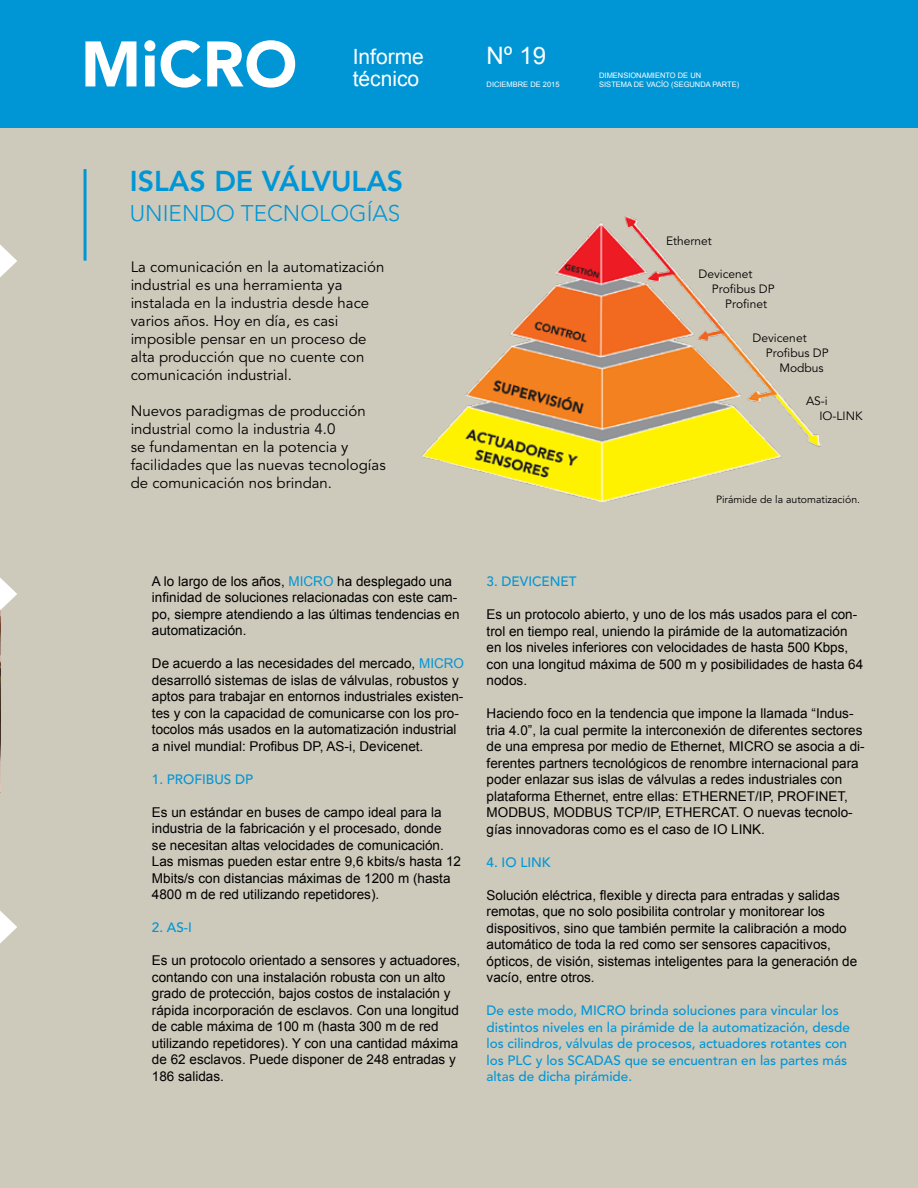
<style>
.page{position:relative;width:918px;height:1188px;background:#fff}
.page>*{position:absolute;margin:0;border:0;box-sizing:border-box;transform-origin:0 0}
.t1{font:900 63.6px "Avenir";letter-spacing:.005em;color:#fff}
.t2{font:800 28.5px "Avenir LT Std";color:#0096d6}
.t3{font:24px "Arial";color:#fff}
.t4{font:300 22.5px "Avenir LT Std";color:#0096d6}
.t5{font:21px/22.5px "Arial";color:#fff}
.t6{font:15px/18px "Avenir LT Std";color:#000}
.t7{font:13.5px/16.5px "Arial";color:#000}
.t8{font:500 13.5px/16.5px "Avenir LT Std";color:#0096d6}
.t9{font:12px/15px "Avenir";color:#000}
.t10{font:10.5px "Avenir";color:#000}
.t11{font:7.5px/9px "Arial";color:#fff}
.s1{color:#0096d6}
</style>
<div class="page">
<div style="left:0;top:128px;width:918px;height:1060px;background:#cdc9bb"></div>
<div style="left:0;top:0;width:918px;height:128px;background:#0096d6"></div>
<svg style="left:0;top:577px;width:17px;height:34px"></svg>
<svg style="left:0;top:244px;width:17px;height:33px"></svg>
<svg style="left:0;top:911px;width:17px;height:33px"></svg>
<hr style="left:84px;top:169px;width:3px;height:92px;background:#0096d6">
<img style="left:0;top:611px;width:1px;height:182px">
<img style="left:421px;top:216px;width:401px;height:287px">
<h1 class="t1" style="left:81px;top:26px;width:218px">MiCRO</h1>
<h3 class="t5" style="left:353px;top:45px;width:73px">Informe técnico</h3>
<h3 class="t3" style="left:487px;top:40px;width:61px">Nº 19</h3>
<p class="t11" style="left:487px;top:80px;width:74px">DICIEMBRE DE 2015</p>
<h2 class="t2" style="left:130px;top:164px;width:275px">ISLAS DE VÁLVULAS</h2>
<h3 class="t4" style="left:130px;top:200px;width:272px">UNIENDO TECNOLOGÍAS</h3>
<p class="t6" style="left:131px;top:258px;width:255px">La comunicación en la automatización industrial es una herramienta ya instalada en la industria desde hace varios años. Hoy en día, es casi imposible pensar en un proceso de alta producción que no cuente con comunicación industrial.</p>
<p class="t6" style="left:131px;top:402px;width:257px">Nuevos paradigmas de producción industrial como la industria 4.0<br>se fundamentan en la potencia y facilidades que las nuevas tecnologías de comunicación nos brindan.</p>
<p class="t11" style="left:599px;top:71px;width:142px">DIMENSIONAMIENTO DE UN<br>SISTEMA DE VACÍO (SEGUNDA PARTE)</p>
<p class="t9" style="left:666px;top:234px;width:47px">Ethernet</p>
<p class="t9" style="left:699px;top:267px;width:56px">Devicenet</p>
<p class="t9" style="left:712px;top:282px;width:64px">Profibus DP</p>
<p class="t9" style="left:725px;top:297px;width:43px">Profinet</p>
<p class="t9" style="left:753px;top:331px;width:56px">Devicenet</p>
<p class="t9" style="left:766px;top:346px;width:64px">Profibus DP</p>
<p class="t9" style="left:779px;top:361px;width:46px">Modbus</p>
<p class="t9" style="left:819px;top:394px;width:45px;text-indent:-13px">AS-i<br>IO-LINK</p>
<p class="t10" style="left:716px;top:493px;width:146px">Pirámide de la automatización.</p>
<p class="t7" style="left:152px;top:573px;width:309px">A lo largo de los años, <span class="s1">MICRO</span> ha desplegado una infinidad de soluciones relacionadas con este cam&shy;po, siempre atendiendo a las últimas tendencias en automatización.</p>
<p class="t7" style="left:152px;top:656px;width:314px">De acuerdo a las necesidades del mercado, <span class="s1">MICRO </span>desarrolló sistemas de islas de válvulas, robustos y aptos para trabajar en entornos industriales existen&shy;tes y con la capacidad de comunicarse con los pro&shy;tocolos más usados en la automatización industrial a nivel mundial: Profibus DP, AS-i, Devicenet.</p>
<p class="t8" style="left:152px;top:771px;width:103px">1. PROFIBUS DP</p>
<p class="t7" style="left:152px;top:804px;width:311px">Es un estándar en buses de campo ideal para la industria de la fabricación y el procesado, donde<br>se necesitan altas velocidades de comunicación.<br>Las mismas pueden estar entre 9,6 kbits/s hasta 12<br>Mbits/s con distancias máximas de 1200 m (hasta 4800 m de red utilizando repetidores).</p>
<p class="t8" style="left:152px;top:920px;width:42px">2. AS-I</p>
<p class="t7" style="left:152px;top:953px;width:310px">Es un protocolo orientado a sensores y actuadores, contando con una instalación robusta con un alto grado de protección, bajos costos de instalación y rápida incorporación de esclavos. Con una longitud de cable máxima de 100 m (hasta 300 m de red utilizando repetidores). Y con una cantidad máxima de 62 esclavos. Puede disponer de 248 entradas y 186 salidas.</p>
<p class="t8" style="left:487px;top:574px;width:92px">3. DEVICENET</p>
<p class="t7" style="left:487px;top:607px;width:378px">Es un protocolo abierto, y uno de los más usados para el con&shy;trol en tiempo real, uniendo la pirámide de la automatización en los niveles inferiores con velocidades de hasta 500 Kbps, con una longitud máxima de 500 m y posibilidades de hasta 64 nodos.</p>
<p class="t7" style="left:487px;top:705px;width:380px">Haciendo foco en la tendencia que impone la llamada “Indus&shy;tria 4.0”, la cual permite la interconexión de diferentes sectores de una empresa por medio de Ethernet, MICRO se asocia a di&shy;ferentes partners tecnológicos de renombre internacional para poder enlazar sus islas de válvulas a redes industriales con plataforma Ethernet, entre ellas: ETHERNET/IP, PROFINET, MODBUS, MODBUS TCP/IP, ETHERCAT. O nuevas tecnolo&shy;gías innovadoras como es el caso de IO LINK.</p>
<p class="t8" style="left:487px;top:854px;width:66px">4. IO LINK</p>
<p class="t7" style="left:487px;top:887px;width:372px">Solución eléctrica, flexible y directa para entradas y salidas remotas, que no solo posibilita controlar y monitorear los dispositivos, sino que también permite la calibración a modo automático de toda la red como ser sensores capacitivos, ópticos, de visión, sistemas inteligentes para la generación de vacío, entre otros.</p>
<p class="t8" style="left:487px;top:1003px;width:365px">De este modo, MICRO brinda soluciones para vincular los distintos niveles en la pirámide de la automatización, desde los cilindros, válvulas de procesos, actuadores rotantes con los PLC y los SCADAS que se encuentran en las partes más altas de dicha pirámide.</p>
</div>
